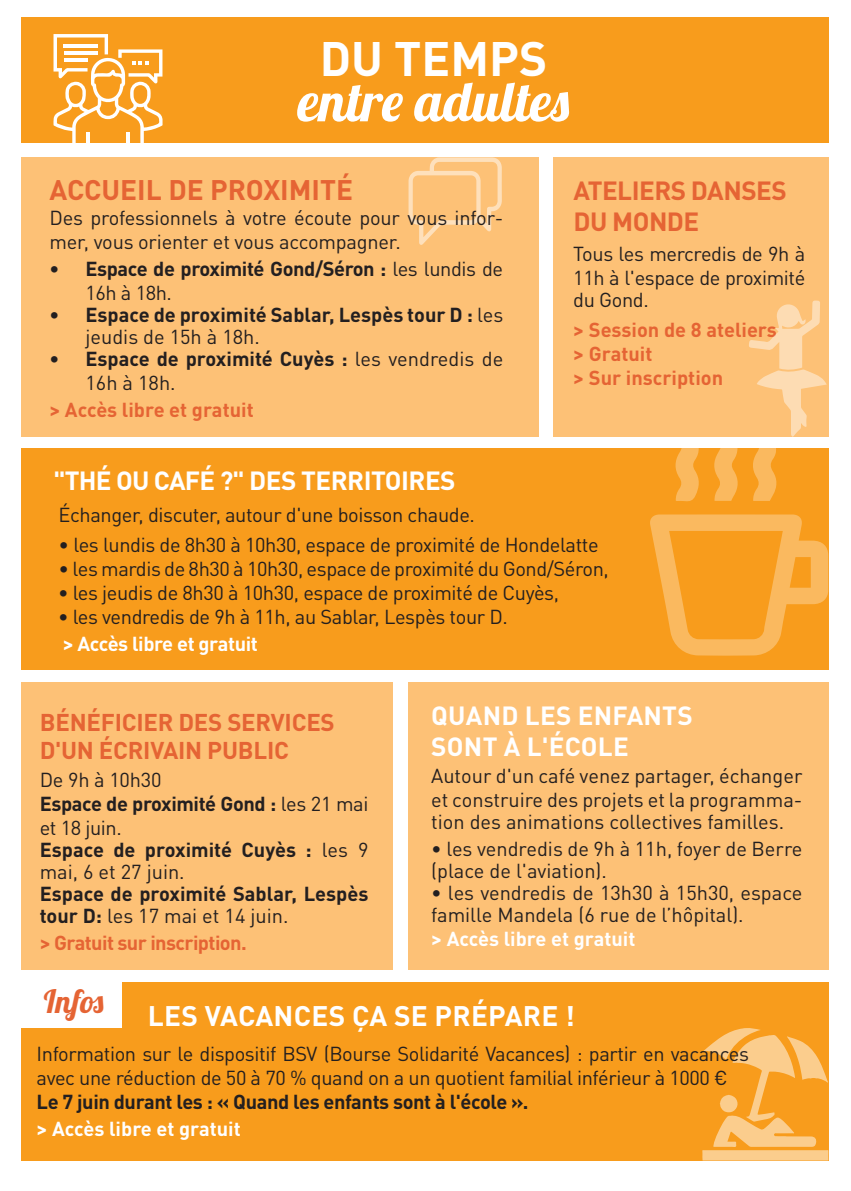
<style>
.page{position:relative;width:851px;height:1191px;background:#fff}
.page>*{position:absolute;margin:0;border:0;box-sizing:border-box;transform-origin:0 0}
.t1{font:55.2px "Lobster 1.4";letter-spacing:.01em;color:#fff}
.t2{font:700 47.8px "DINOT";color:#fff}
.t3{font:32px "Lobster 1.4";color:#e56434}
.t4{font:700 28px "DINOT";letter-spacing:.01em;color:#fff}
.t5{font:700 28px "DINOT";color:#e56434}
.t6{font:700 26px/31.2px "DINOT";letter-spacing:.01em;color:#fff}
.t7{font:700 26px "DINOT";letter-spacing:-.02em;color:#fff}
.t8{font:700 26px/31.2px "DINOT";letter-spacing:-.02em;color:#e56434}
.t9{font:700 24px/28px "DINOT";letter-spacing:-.01em;color:#e56434}
.t10{font:20px/24px "DINOT";letter-spacing:-.02em;color:#231f20}
.t11{font:700 20px/22px "DINOT";letter-spacing:-.005em;color:#231f20}
.t12{font:20px/22px "DINOT";color:#231f20}
.t13{font:700 20px/24px "DINOT";color:#e56434}
.t14{font:700 20px "DINOT";color:#fff}
.t15{font:700 20px "DINOT";letter-spacing:-.03em;color:#e56434}
.s1{font-weight:400}
.s2{font-weight:700}
.s3{font-weight:700;color:#fff}
</style>
<div class="page">
<div style="left:22px;top:982px;width:807px;height:178px;background:#f89c1c"></div>
<div style="left:22px;top:18px;width:807px;height:125px;background:#f89c1c"></div>
<svg style="left:53px;top:34px;width:109px;height:109px"></svg>
<div style="left:21px;top:447px;width:808px;height:222px;background:#f89c1c"></div>
<svg style="left:650px;top:514px;width:178px;height:141px"></svg>
<svg style="left:674px;top:447px;width:26px;height:54px"></svg>
<svg style="left:714px;top:448px;width:24px;height:53px"></svg>
<svg style="left:751px;top:447px;width:26px;height:54px"></svg>
<div style="left:22px;top:157px;width:517px;height:280px;background:#fdc176"></div>
<div style="left:408px;top:682px;width:421px;height:288px;background:#fdc176"></div>
<svg style="left:408px;top:157px;width:94px;height:88px"></svg>
<svg style="left:702px;top:1028px;width:126px;height:132px"></svg>
<div style="left:21px;top:682px;width:371px;height:288px;background:#fdc176"></div>
<div style="left:553px;top:157px;width:275px;height:280px;background:#fdc176"></div>
<div style="left:16px;top:980px;width:106px;height:48px;background:#fff"></div>
<svg style="left:749px;top:300px;width:77px;height:137px"></svg>
<h2 class="t2" style="left:319px;top:28px;width:229px">DU TEMPS</h2>
<h1 class="t1" style="left:298px;top:66px;width:273px">entre adultes</h1>
<h3 class="t5" style="left:49px;top:172px;width:305px">ACCUEIL DE PROXIMITÉ</h3>
<p class="t10" style="left:49px;top:206px;width:455px">Des professionnels à votre écoute pour vous infor&shy;mer, vous orienter et vous accompagner.</p>
<p class="t11" style="left:85px;top:256px;width:419px;line-height:24px;text-indent:-36px">• Espace de proximité Gond/Séron : <span class="s1">les lundis de<br>16h à 18h.</span></p>
<p class="t11" style="left:85px;top:303px;width:419px;text-indent:-36px">• Espace de proximité Sablar, Lespès tour D : <span class="s1">les jeudis de 15h à 18h.</span></p>
<p class="t11" style="left:85px;top:346px;width:419px;line-height:24px;text-indent:-36px">• Espace de proximité Cuyès : <span class="s1">les vendredis de<br>16h à 18h.</span></p>
<p class="t13" style="left:49px;top:397px;width:206px">&gt; Accès libre et gratuit</p>
<h3 class="t7" style="left:53px;top:463px;width:403px">"THÉ OU CAFÉ ?" DES TERRITOIRES</h3>
<h3 class="t8" style="left:573px;top:174px;width:215px">ATELIERS DANSES<br>DU MONDE</h3>
<p class="t10" style="left:573px;top:241px;width:233px">Tous les mercredis de 9h à<br>11h à l'espace de proximité</p>
<p class="t10" style="left:573px;top:287px;width:77px">du Gond.</p>
<p class="t13" style="left:573px;top:317px;width:205px">&gt; Session de 8 ateliers &gt; Gratuit<br>&gt; Sur inscription</p>
<p class="t10" style="left:59px;top:502px;width:418px">Échanger, discuter, autour d'une boisson chaude.</p>
<p class="t10" style="left:59px;top:532px;width:541px">• les lundis de 8h30 à 10h30, espace de proximité de Hondelatte</p>
<p class="t10" style="left:59px;top:556px;width:551px">• les mardis de 8h30 à 10h30, espace de proximité du Gond/Séron,</p>
<p class="t10" style="left:59px;top:580px;width:502px"><span class="s2">•</span> les jeudis de 8h30 à 10h30, espace de proximité de Cuyès,</p>
<p class="t10" style="left:59px;top:602px;width:450px;line-height:27.6px"><span class="s2">•</span> les vendredis de 9h à 11h, au Sablar, Lespès tour D. <span class="s3">&gt; Accès libre et gratuit</span></p>
<p class="t9" style="left:40px;top:707px;width:296px">BÉNÉFICIER DES SERVICES<br>D'UN ÉCRIVAIN PUBLIC</p>
<p class="t10" style="left:40px;top:767px;width:330px">De 9h à 10h30<br><span class="s2">Espace de proximité Gond :</span> les 21 mai et 18 juin.</p>
<p class="t11" style="left:40px;top:837px;width:330px">Espace de proximité Cuyès : <span class="s1">les 9 mai, 6 et 27 juin.</span></p>
<p class="t11" style="left:40px;top:881px;width:330px">Espace de proximité Sablar, Lespès tour D: <span class="s1">les 17 mai et 14 juin.</span></p>
<p class="t15" style="left:40px;top:929px;width:208px">&gt; Gratuit sur inscription.</p>
<h3 class="t6" style="left:431px;top:698px;width:263px">QUAND LES ENFANTS<br>SONT À L'ÉCOLE</h3>
<p class="t12" style="left:431px;top:763px;width:373px;line-height:24px">Autour d'un café venez partager, échanger et construire des projets et la programma-</p>
<p class="t12" style="left:431px;top:810px;width:354px">tion des animations collectives familles.</p>
<p class="t12" style="left:431px;top:837px;width:372px">• les vendredis de 9h à 11h, foyer de Berre (place de l'aviation).</p>
<p class="t12" style="left:431px;top:881px;width:373px">• les vendredis de 13h30 à 15h30, espace famille Mandela (6 rue de l’hôpital).</p>
<p class="t14" style="left:431px;top:926px;width:206px">&gt; Accès libre et gratuit</p>
<h3 class="t3" style="left:44px;top:981px;width:62px">Infos</h3>
<h3 class="t4" style="left:148px;top:997px;width:428px">LES VACANCES ÇA SE PRÉPARE !</h3>
<p class="t10" style="left:37px;top:1041px;width:713px">Information sur le dispositif BSV (Bourse Solidarité Vacances) : partir en vacances avec une réduction de 50 à 70 % quand on a un quotient familial inférieur à 1000 €</p>
<p class="t11" style="left:37px;top:1090px;width:493px">Le 7 juin durant les : « Quand les enfants sont à l'école ».</p>
<p class="t14" style="left:37px;top:1115px;width:206px">&gt; Accès libre et gratuit</p>
</div>
